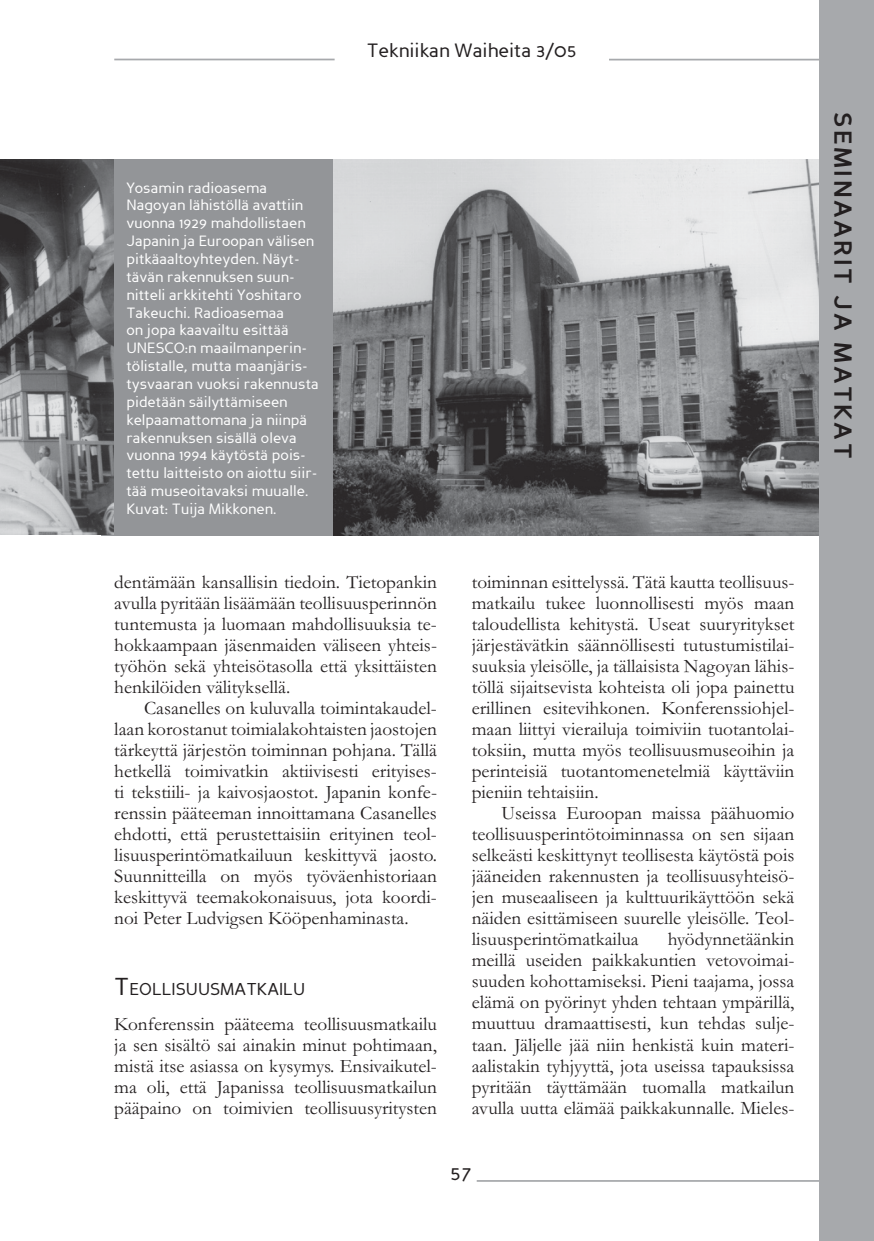
<style>
.page{position:relative;width:874px;height:1241px;background:#fff}
.page>*{position:absolute;margin:0;border:0;box-sizing:border-box;transform-origin:0 0}
.t1{font:700 24.5px "Perspective Sans";letter-spacing:.1em;color:#231f20}
.t2{font:21px "Perspective Sans";color:#231f20}
.t3{font:19.25px/21px "Garamond";color:#231f20;text-align:justify}
.t4{font:19.25px "Perspective Sans";color:#231f20}
.t5{font:17.15px "Perspective Sans";color:#231f20}
.t6{font:14.88px/17.8px "Perspective Sans";color:#fff}
.s1{font-size:24.5px}
</style>
<div class="page">
<div style="left:819px;top:0;width:54px;height:1240px;background:#a7a9ac"></div>
<hr style="left:476px;top:1180px;width:397px;height:2px;background:#a7a9ac">
<hr style="left:609px;top:59px;width:264px;height:1px;background:#a7a9ac">
<hr style="left:114px;top:59px;width:220px;height:1px;background:#a7a9ac">
<div style="left:101px;top:159px;width:240px;height:376px;background:#939598"></div>
<img style="left:333px;top:159px;width:485px;height:376px">
<img style="left:0;top:159px;width:114px;height:376px">
<p class="t6" style="left:126px;top:180px;width:194px">Yosamin radioasema<br>Nagoyan lähistöllä avattiin vuonna 1929 mahdollistaen<br>Japanin ja Euroopan välisen pitkäaaltoyhteyden. Näyt&shy;tävän rakennuksen suun&shy;nitteli arkkitehti Yoshitaro<br>Takeuchi. Radioasemaa<br>on jopa kaavailtu esittää<br>UNESCO:n maailmanperin&shy;tölistalle, mutta maanjäris&shy;tysvaaran vuoksi rakennusta pidetään säilyttämiseen kelpaamattomana ja niinpä rakennuksen sisällä oleva vuonna 1994 käytöstä pois&shy;tettu laitteisto on aiottu siir&shy;tää museoitavaksi muualle.<br>Kuvat: Tuija Mikkonen.</p>
<p class="t4" style="left:366px;top:43px;width:211px">Tekniikan Waiheita 3/05</p>
<p class="t3" style="left:114px;top:574px;width:324px">dentämään kansallisin tiedoin. Tietopankin avulla pyritään lisäämään teollisuusperinnön tuntemusta ja luomaan mahdollisuuksia te&shy;hokkaampaan jäsenmaiden väliseen yhteis&shy;työhön sekä yhteisötasolla että yksittäisten henkilöiden välityksellä.</p>
<p class="t3" style="left:114px;top:700px;width:324px;text-indent:30px">Casanelles on kuluvalla toimintakaudel&shy;laan korostanut toimialakohtaisten jaostojen tärkeyttä järjestön toiminnan pohjana. Tällä hetkellä toimivatkin aktiivisesti erityises&shy;ti tekstiili- ja kaivosjaostot. Japanin konfe&shy;renssin pääteeman innoittamana Casanelles ehdotti, että perustettaisiin erityinen teol&shy;lisuusperintömatkailuun keskittyvä jaosto.<br>Suunnitteilla on myös työväenhistoriaan keskittyvä teemakokonaisuus, jota koordi&shy;noi Peter Ludvigsen Kööpenhaminasta.</p>
<p class="t5" style="left:114px;top:982px;width:192px"><span class="s1">T</span>EOLLISUUSMATKAILU</p>
<p class="t3" style="left:114px;top:1015px;width:324px">Konferenssin pääteema teollisuusmatkailu ja sen sisältö sai ainakin minut pohtimaan, mistä itse asiassa on kysymys. Ensivaikutel&shy;ma oli, että Japanissa teollisuusmatkailun pääpaino on toimivien teollisuusyritysten</p>
<p class="t3" style="left:471px;top:574px;width:324px">toiminnan esittelyssä. Tätä kautta teollisuus&shy;matkailu tukee luonnollisesti myös maan taloudellista kehitystä. Useat suuryritykset järjestävätkin säännöllisesti tutustumistilai&shy;suuksia yleisölle, ja tällaisista Nagoyan lähis&shy;töllä sijaitsevista kohteista oli jopa painettu erillinen esitevihkonen. Konferenssiohjel&shy;maan liittyi vierailuja toimiviin tuotantolai&shy;toksiin, mutta myös teollisuusmuseoihin ja perinteisiä tuotantomenetelmiä käyttäviin pieniin tehtaisiin.</p>
<p class="t3" style="left:471px;top:805px;width:324px;text-indent:30px">Useissa Euroopan maissa päähuomio teollisuusperintötoiminnassa on sen sijaan selkeästi keskittynyt teollisesta käytöstä pois jääneiden rakennusten ja teollisuusyhteisö&shy;jen museaaliseen ja kulttuurikäyttöön sekä näiden esittämiseen suurelle yleisölle. Teol&shy;lisuusperintömatkailua</p>
<p class="t3" style="left:471px;top:931px;width:324px;text-indent:196px">hyödynnetäänkin meillä useiden paikkakuntien vetovoimai&shy;suuden kohottamiseksi. Pieni taajama, jossa elämä on pyörinyt yhden tehtaan ympärillä, muuttuu dramaattisesti, kun tehdas sulje&shy;taan. Jäljelle jää niin henkistä kuin materi&shy;aalistakin tyhjyyttä, jota useissa tapauksissa pyritään täyttämään tuomalla matkailun avulla uutta elämää paikkakunnalle. Mieles-</p>
<p class="t2" style="left:450px;top:1164px;width:23px">57</p>
<p class="t1" style="left:852px;top:112px;width:348px;rotate:90deg">SEMINAARIT JA MATKAT</p>
</div>
